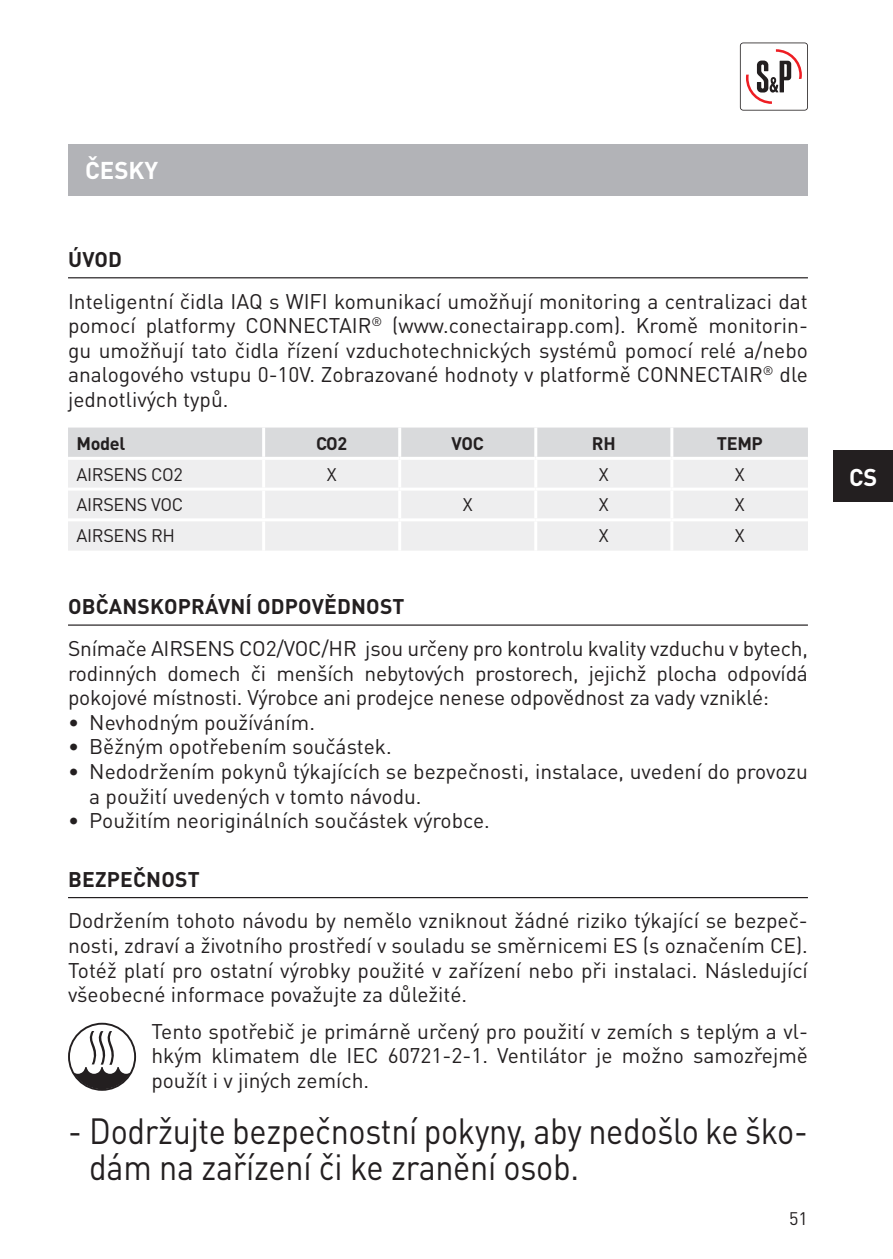
<style>
.page{position:relative;width:893px;height:1259px;background:#fff}
.page>*{position:absolute;margin:0;border:0;box-sizing:border-box;transform-origin:0 0}
.t1{font:36px/36px "DIN Pro";letter-spacing:-.01em;color:#231f20;scale:.9 1}
.t2{font:700 24px "DIN Pro";color:#fff}
.t3{font:21px/24.6px "DIN Pro";color:#231f20;text-align:justify}
.t4{font:700 21px "DIN Pro";letter-spacing:.01em;color:#231f20}
.t5{font:18px "DIN Pro";letter-spacing:-.02em;color:#231f20}
.t6{font:700 18px "DIN Pro";letter-spacing:-.02em;color:#231f20}
</style>
<div class="page">
<svg style="left:740px;top:43px;width:68px;height:68px"></svg>
<div style="left:833px;top:451px;width:60px;height:51px;background:#231f20"></div>
<hr style="left:68px;top:277px;width:740px;height:1px;background:#231f20">
<hr style="left:68px;top:624px;width:740px;height:1px;background:#231f20">
<hr style="left:68px;top:897px;width:740px;height:1px;background:#231f20">
<div style="left:68px;top:427px;width:740px;height:30px;background:#d9dadc"></div>
<div style="left:68px;top:460px;width:740px;height:90px;background:#eeeeef"></div>
<hr style="left:262px;top:427px;width:3px;height:30px;background:#fff">
<hr style="left:398px;top:427px;width:3px;height:30px;background:#fff">
<hr style="left:534px;top:427px;width:3px;height:30px;background:#fff">
<hr style="left:670px;top:427px;width:3px;height:30px;background:#fff">
<hr style="left:262px;top:460px;width:3px;height:27px;background:#fff">
<hr style="left:398px;top:460px;width:3px;height:27px;background:#fff">
<hr style="left:534px;top:460px;width:3px;height:27px;background:#fff">
<hr style="left:670px;top:460px;width:3px;height:27px;background:#fff">
<hr style="left:68px;top:487px;width:332px;height:3px;background:#fff">
<hr style="left:262px;top:490px;width:3px;height:28px;background:#fff">
<hr style="left:400px;top:487px;width:136px;height:3px;background:#fff">
<hr style="left:398px;top:490px;width:3px;height:28px;background:#fff">
<hr style="left:536px;top:487px;width:136px;height:3px;background:#fff">
<hr style="left:534px;top:490px;width:3px;height:28px;background:#fff">
<hr style="left:672px;top:487px;width:136px;height:3px;background:#fff">
<hr style="left:670px;top:490px;width:3px;height:28px;background:#fff">
<hr style="left:68px;top:518px;width:332px;height:3px;background:#fff">
<hr style="left:262px;top:521px;width:3px;height:29px;background:#fff">
<hr style="left:400px;top:518px;width:136px;height:3px;background:#fff">
<hr style="left:398px;top:521px;width:3px;height:29px;background:#fff">
<hr style="left:536px;top:518px;width:136px;height:3px;background:#fff">
<hr style="left:534px;top:521px;width:3px;height:29px;background:#fff">
<hr style="left:672px;top:518px;width:136px;height:3px;background:#fff">
<hr style="left:670px;top:521px;width:3px;height:29px;background:#fff">
<div style="left:68px;top:1022px;width:68px;height:68px;border:2px solid #231f20;border-radius:50%"></div>
<svg style="left:73px;top:1031px;width:58px;height:58px"></svg>
<div style="left:68px;top:145px;width:740px;height:51px;background:#b2b3b7"></div>
<p class="t2" style="left:85px;top:162px;width:75px">ČESKY</p>
<p class="t4" style="left:68px;top:252px;width:55px">ÚVOD</p>
<p class="t3" style="left:68px;top:291px;width:741px">Inteligentní čidla IAQ s WIFI komunikací umožňují monitoring a centralizaci dat pomocí platformy CONNECTAIR<sup>®</sup> (www.conectairapp.com). Kromě monitorin&shy;gu umožňují tato čidla řízení vzduchotechnických systémů pomocí relé a/nebo analogového vstupu 0-10V. Zobrazované hodnoty v platformě CONNECTAIR<sup>®</sup> dle jednotlivých typů.</p>
<p class="t6" style="left:77px;top:437px;width:50px">Model</p>
<p class="t6" style="left:316px;top:437px;width:33px">CO2</p>
<p class="t6" style="left:452px;top:437px;width:34px">VOC</p>
<p class="t6" style="left:592px;top:437px;width:25px">RH</p>
<p class="t6" style="left:717px;top:437px;width:47px">TEMP</p>
<p class="t5" style="left:77px;top:468px;width:108px">AIRSENS CO2</p>
<p class="t5" style="left:327px;top:468px;width:11px">X</p>
<p class="t5" style="left:599px;top:468px;width:11px">X</p>
<p class="t5" style="left:735px;top:468px;width:11px">X</p>
<p class="t5" style="left:77px;top:498px;width:108px">AIRSENS VOC</p>
<p class="t5" style="left:463px;top:498px;width:11px">X</p>
<p class="t5" style="left:599px;top:498px;width:11px">X</p>
<p class="t5" style="left:735px;top:498px;width:11px">X</p>
<p class="t5" style="left:77px;top:529px;width:100px">AIRSENS RH</p>
<p class="t5" style="left:599px;top:529px;width:11px">X</p>
<p class="t5" style="left:735px;top:529px;width:11px">X</p>
<p class="t4" style="left:68px;top:599px;width:338px">OBČANSKOPRÁVNÍ ODPOVĚDNOST</p>
<p class="t3" style="left:68px;top:638px;width:741px">Snímače AIRSENS CO2/VOC/HR jsou určeny pro kontrolu kvality vzduchu v bytech, rodinných domech či menších nebytových prostorech, jejichž plocha odpovídá pokojové místnosti. Výrobce ani prodejce nenese odpovědnost za vady vzniklé:</p>
<p class="t3" style="left:68px;top:712px;width:248px">• Nevhodným používáním.</p>
<p class="t3" style="left:68px;top:736px;width:325px">• Běžným opotřebením součástek.</p>
<p class="t3" style="left:89px;top:761px;width:720px;text-indent:-21px">• Nedodržením pokynů týkajících se bezpečnosti, instalace, uvedení do provozu a použití uvedených v tomto návodu.</p>
<p class="t3" style="left:68px;top:810px;width:423px">• Použitím neoriginálních součástek výrobce.</p>
<p class="t4" style="left:68px;top:871px;width:133px">BEZPEČNOST</p>
<p class="t3" style="left:68px;top:910px;width:741px">Dodržením tohoto návodu by nemělo vzniknout žádné riziko týkající se bezpeč&shy;nosti, zdraví a životního prostředí v souladu se směrnicemi ES (s označením CE).<br>Totéž platí pro ostatní výrobky použité v zařízení nebo při instalaci. Následující všeobecné informace považujte za důležité.</p>
<p class="t3" style="left:151px;top:1021px;width:658px">Tento spotřebič je primárně určený pro použití v zemích s teplým a vl&shy;hkým klimatem dle IEC 60721-2-1. Ventilátor je možno samozřejmě použít i v jiných zemích.</p>
<h1 class="t1" style="left:89px;top:1116px;width:800px;text-indent:-21px">- Dodržujte bezpečnostní pokyny, aby nedošlo ke ško&shy;dám na zařízení či ke zranění osob.</h1>
<p class="t5" style="left:789px;top:1212px;width:20px">51</p>
<p class="t2" style="left:849px;top:468px;width:30px">CS</p>
</div>
